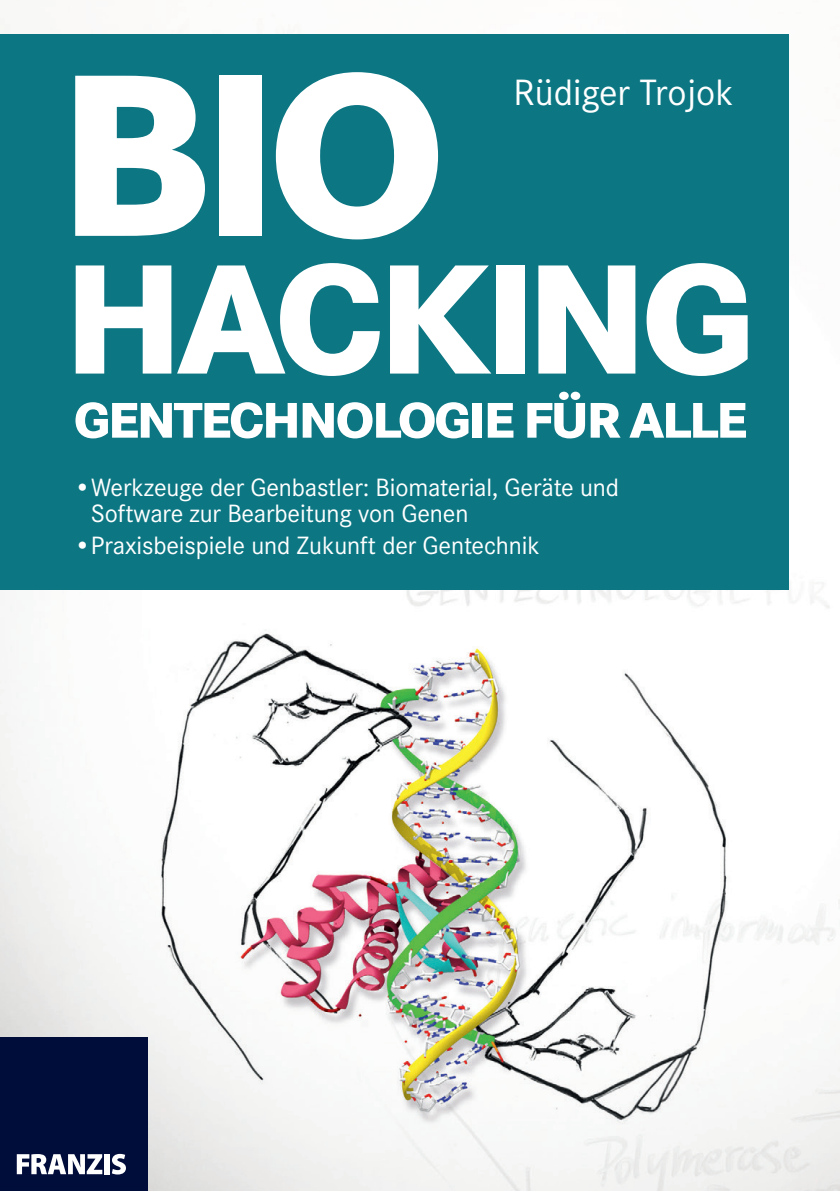
<style>
.page{position:relative;width:840px;height:1191px;background:#fff}
.page>*{position:absolute;margin:0;border:0;box-sizing:border-box;transform-origin:0 0}
.t1{font:800 240px "Corporate S";color:#fff}
.t2{font:800 162px "Corporate S";letter-spacing:-.04em;color:#fff}
.t3{font:800 52px "Corporate S";letter-spacing:-.04em;color:#fff}
.t4{font:38px "Corporate S";color:#fff}
.t5{font:26px/26px "Corporate S";letter-spacing:-.005em;color:#fff}
</style>
<div class="page">
<img style="left:0;top:0;width:839px;height:1191px">
<div style="left:0;top:34px;width:788px;height:556px;background:#0c7783"></div>
<div style="left:0;top:1037px;width:147px;height:154px;background:#000c3a"></div>
<svg style="left:17px;top:1154px;width:85px;height:20px"></svg>
<div style="left:104px;top:1154px;width:5px;height:20px;background:#fff"></div>
<svg style="left:112px;top:1153px;width:14px;height:21px"></svg>
<h1 class="t1" style="left:57px;top:13px;width:390px">BIO</h1>
<h2 class="t2" style="left:63px;top:223px;width:692px">HACKING</h2>
<h3 class="t3" style="left:74px;top:389px;width:674px">GENTECHNOLOGIE FÜR ALLE</h3>
<h3 class="t4" style="left:513px;top:70px;width:221px">Rüdiger Trojok</h3>
<p class="t5" style="left:91px;top:474px;width:529px;text-indent:-17px">•Werkzeuge der Genbastler: Biomaterial, Geräte und<br>Software zur Bearbeitung von Genen</p>
<p class="t5" style="left:74px;top:531px;width:467px">•Praxisbeispiele und Zukunft der Gentechnik</p>
</div>
